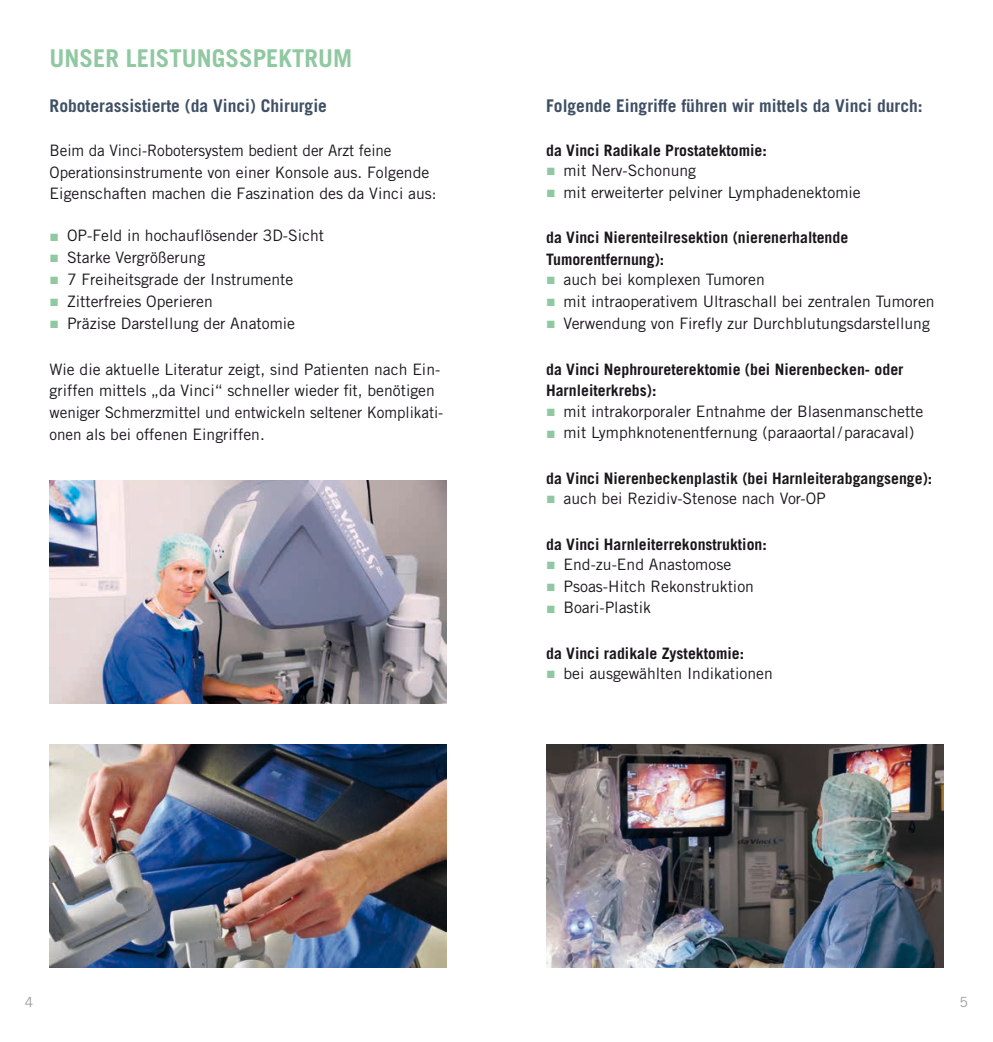
<style>
.page{position:relative;width:993px;height:1042px;background:#fff}
.page>*{position:absolute;margin:0;border:0;box-sizing:border-box;transform-origin:0 0}
.t1{font:700 24.5px "Trade Gothic LT Std";color:#8fc8a1}
.t2{font:700 17.5px "Trade Gothic LT Std";color:#3f4f64}
.t3{font:15.75px/21.9px "Trade Gothic LT Std";color:#1a171c}
.t4{font:700 15.75px/21.9px "Trade Gothic LT Std";color:#1a171c}
.t5{font:14px "Trade Gothic LT Std";color:#9d9ea0}
.s1{font-family:"Arial";color:#8fc8a1}
</style>
<div class="page">
<img style="left:50px;top:480px;width:396px;height:224px">
<img style="left:50px;top:744px;width:396px;height:223px">
<img style="left:546px;top:744px;width:397px;height:223px">
<h1 class="t1" style="left:50px;top:44px;width:304px">UNSER LEISTUNGSSPEKTRUM</h1>
<p class="t2" style="left:50px;top:95px;width:279px">Roboterassistierte (da Vinci) Chirurgie</p>
<p class="t3" style="left:50px;top:139px;width:388px">Beim da Vinci-Robotersystem bedient der Arzt feine<br>Operationsinstrumente von einer Konsole aus. Folgende<br>Eigenschaften machen die Faszination des da Vinci aus:</p>
<p class="t3" style="left:50px;top:225px;width:276px"><span class="s1">■</span> OP-Feld in hochauflösender 3D-Sicht</p>
<p class="t3" style="left:50px;top:247px;width:157px"><span class="s1">■</span> Starke Vergrößerung</p>
<p class="t3" style="left:50px;top:268px;width:245px"><span class="s1">■</span> 7 Freiheitsgrade der Instrumente</p>
<p class="t3" style="left:50px;top:290px;width:165px"><span class="s1">■</span> Zitterfreies Operieren</p>
<p class="t3" style="left:50px;top:312px;width:247px"><span class="s1">■</span> Präzise Darstellung der Anatomie</p>
<p class="t3" style="left:50px;top:358px;width:395px">Wie die aktuelle Literatur zeigt, sind Patienten nach Ein&shy;griffen mittels „da Vinci“ schneller wieder fit, benötigen weniger Schmerzmittel und entwickeln seltener Komplikati&shy;onen als bei offenen Eingriffen.</p>
<p class="t2" style="left:546px;top:95px;width:378px">Folgende Eingriffe führen wir mittels da Vinci durch:</p>
<p class="t4" style="left:546px;top:139px;width:222px">da Vinci Radikale Prostatektomie:</p>
<p class="t3" style="left:546px;top:159px;width:151px"><span class="s1">■</span> mit Nerv-Schonung</p>
<p class="t3" style="left:546px;top:181px;width:316px"><span class="s1">■</span> mit erweiterter pelviner Lymphadenektomie</p>
<p class="t4" style="left:546px;top:226px;width:303px">da Vinci Nierenteilresektion (nierenerhaltende<br>Tumorentfernung):</p>
<p class="t3" style="left:546px;top:268px;width:220px"><span class="s1">■</span> auch bei komplexen Tumoren</p>
<p class="t3" style="left:546px;top:290px;width:390px"><span class="s1">■</span> mit intraoperativem Ultraschall bei zentralen Tumoren</p>
<p class="t3" style="left:546px;top:312px;width:385px"><span class="s1">■</span> Verwendung von Firefly zur Durchblutungsdarstellung</p>
<p class="t4" style="left:546px;top:358px;width:359px">da Vinci Nephroureterektomie (bei Nierenbecken- oder<br>Harnleiterkrebs):</p>
<p class="t3" style="left:546px;top:400px;width:378px"><span class="s1">■</span> mit intrakorporaler Entnahme der Blasenmanschette</p>
<p class="t3" style="left:546px;top:422px;width:369px"><span class="s1">■</span> mit Lymphknotenentfernung (paraaortal/paracaval)</p>
<p class="t4" style="left:546px;top:467px;width:387px">da Vinci Nierenbeckenplastik (bei Harnleiterabgangsenge):</p>
<p class="t3" style="left:546px;top:487px;width:281px"><span class="s1">■</span> auch bei Rezidiv-Stenose nach Vor-OP</p>
<p class="t4" style="left:546px;top:533px;width:222px">da Vinci Harnleiterrekonstruktion:</p>
<p class="t3" style="left:546px;top:553px;width:186px"><span class="s1">■</span> End-zu-End Anastomose</p>
<p class="t3" style="left:546px;top:575px;width:209px"><span class="s1">■</span> Psoas-Hitch Rekonstruktion</p>
<p class="t3" style="left:546px;top:597px;width:106px"><span class="s1">■</span> Boari-Plastik</p>
<p class="t4" style="left:546px;top:642px;width:199px">da Vinci radikale Zystektomie:</p>
<p class="t3" style="left:546px;top:662px;width:228px"><span class="s1">■</span> bei ausgewählten Indikationen</p>
<p class="t5" style="left:25px;top:994px;width:10px">4</p>
<p class="t5" style="left:959px;top:994px;width:10px">5</p>
</div>
